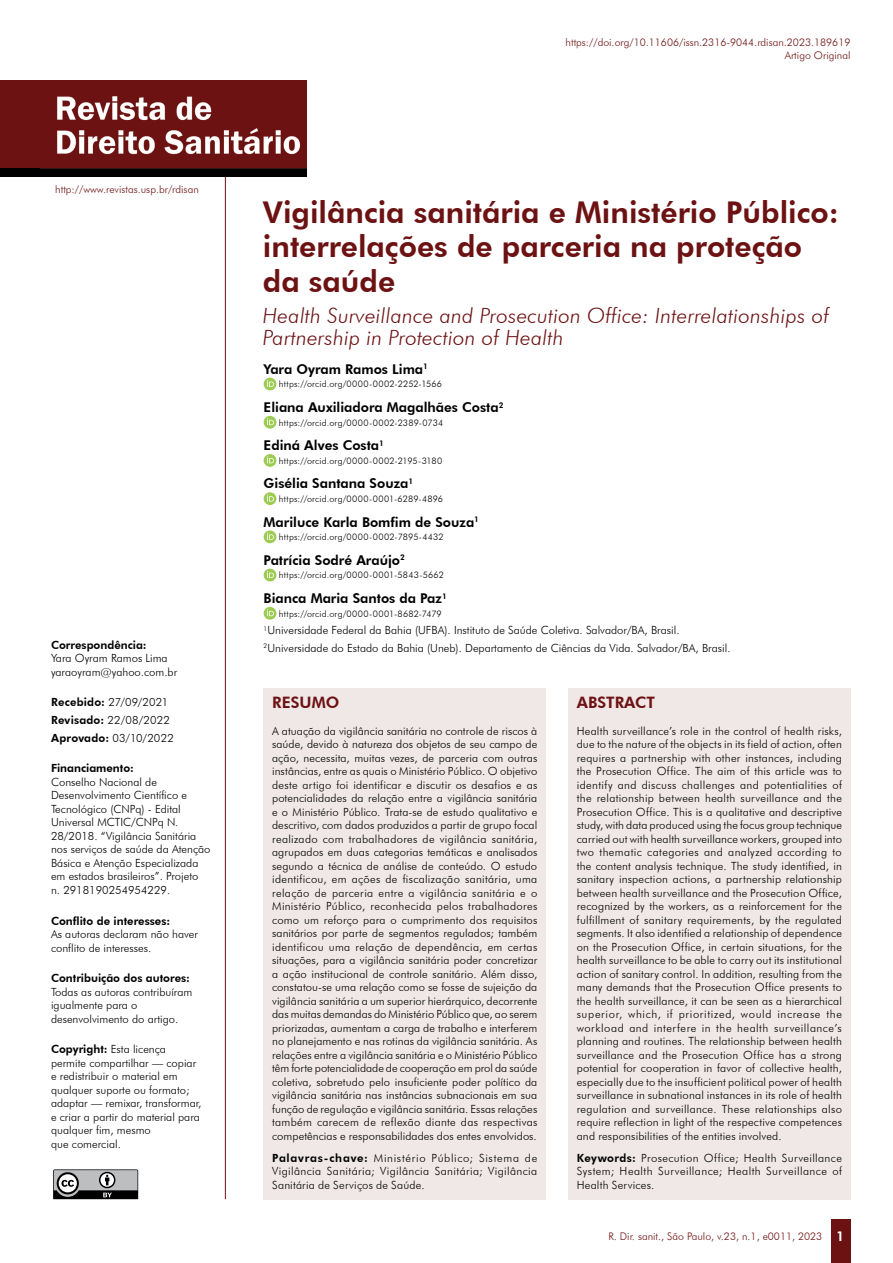
<style>
.page{position:relative;width:893px;height:1263px;background:#fff}
.page>*{position:absolute;margin:0;border:0;box-sizing:border-box;transform-origin:0 0}
.t1{font:800 30px/34.5px "Futura BT";color:#6d1213}
.t2{font:italic 300 21px/22.5px "Futura BT";letter-spacing:.01em;color:#6d1213}
.t3{font:800 15.75px "Futura BT";color:#6d1213}
.t4{font:800 13.5px "Futura BT";color:#000}
.t5{font:300 11.25px/13.5px "Futura BT";color:#000}
.t6{font:800 11.25px "Futura BT";color:#000}
.t7{font:300 11.25px/17.7px "Futura BT";letter-spacing:.02em;color:#000}
.t8{font:300 10.5px/12.6px "Futura BT";color:#6d1213;text-align:right}
.t9{font:300 9px "Futura BT";letter-spacing:.025em;color:#000}
.s1{font-weight:800}
.s2{font-weight:800;font-size:13.5px;color:#fff}
</style>
<div class="page">
<div style="left:831px;top:1220px;width:20px;height:43px;background:#6d1213"></div>
<div style="left:0;top:165px;width:48px;height:11px;background:#000"></div>
<div style="left:0;top:80px;width:51px;height:88px;background:#6d1213"></div>
<div style="left:264px;top:688px;width:282px;height:511px;background:#f0e7e7"></div>
<div style="left:568px;top:688px;width:282px;height:511px;background:#f0e7e7"></div>
<svg style="left:53px;top:1169px;width:85px;height:30px;background:#7e7f80"></svg>
<div style="left:264px;top:378px;width:12px;height:12px;background:#9ccc51;border-radius:50%"></div>
<svg style="left:267px;top:380px;width:7px;height:7px"></svg>
<div style="left:264px;top:416px;width:12px;height:13px;background:#9ccc51;border-radius:50%"></div>
<svg style="left:267px;top:418px;width:7px;height:7px"></svg>
<svg style="left:264px;top:454px;width:12px;height:13px"></svg>
<svg style="left:267px;top:456px;width:7px;height:7px"></svg>
<svg style="left:264px;top:492px;width:12px;height:13px"></svg>
<svg style="left:267px;top:495px;width:7px;height:6px"></svg>
<div style="left:264px;top:530px;width:12px;height:13px;background:#9ccc51;border-radius:50%"></div>
<svg style="left:267px;top:533px;width:7px;height:7px"></svg>
<div style="left:264px;top:569px;width:12px;height:12px;background:#9ccc51;border-radius:50%"></div>
<svg style="left:267px;top:571px;width:7px;height:7px"></svg>
<div style="left:264px;top:607px;width:12px;height:13px;background:#9ccc51;border-radius:50%"></div>
<svg style="left:267px;top:609px;width:7px;height:7px"></svg>
<hr style="left:225px;top:170px;width:1px;height:1029px;background:#6d1213">
<img style="left:40px;top:80px;width:266px;height:96px">
<p class="t8" style="left:55px;top:183px;width:145px">http://www.revistas.usp.br/rdisan</p>
<p class="t8" style="left:566px;top:36px;width:286px">https://doi.org/10.11606/issn.2316-9044.rdisan.2023.189619<br>Artigo Original</p>
<h1 class="t1" style="left:263px;top:194px;width:577px">Vigilância sanitária e Ministério Público: interrelações de parceria na proteção da saúde</h1>
<h2 class="t2" style="left:263px;top:304px;width:567px">Health Surveillance and Prosecution Office: Interrelationships of<br>Partnership in Protection of Health</h2>
<p class="t4" style="left:264px;top:361px;width:166px">Yara Oyram Ramos Lima<sup>1</sup></p>
<p class="t9" style="left:279px;top:379px;width:165px">https://orcid.org/0000-0002-2252-1566</p>
<p class="t4" style="left:264px;top:399px;width:241px">Eliana Auxiliadora Magalhães Costa<sup>2</sup></p>
<p class="t9" style="left:279px;top:417px;width:166px">https://orcid.org/0000-0002-2389-0734</p>
<p class="t4" style="left:264px;top:437px;width:122px">Ediná Alves Costa<sup>1</sup></p>
<p class="t9" style="left:279px;top:455px;width:165px">https://orcid.org/0000-0002-2195-3180</p>
<p class="t4" style="left:264px;top:475px;width:151px">Gisélia Santana Souza<sup>1</sup></p>
<p class="t9" style="left:279px;top:493px;width:166px">https://orcid.org/0000-0001-6289-4896</p>
<p class="t4" style="left:264px;top:514px;width:217px">Mariluce Karla Bomfim de Souza<sup>1</sup></p>
<p class="t9" style="left:279px;top:531px;width:166px">https://orcid.org/0000-0002-7895-4432</p>
<p class="t4" style="left:264px;top:552px;width:143px">Patrícia Sodré Araújo<sup>2</sup></p>
<p class="t9" style="left:279px;top:570px;width:166px">https://orcid.org/0000-0001-5843-5662</p>
<p class="t4" style="left:264px;top:590px;width:185px">Bianca Maria Santos da Paz<sup>1</sup></p>
<p class="t9" style="left:279px;top:608px;width:164px">https://orcid.org/0000-0001-8682-7479</p>
<p class="t5" style="left:264px;top:623px;width:417px"><sup>1</sup>Universidade Federal da Bahia (UFBA). Instituto de Saúde Coletiva. Salvador/BA, Brasil.</p>
<p class="t6" style="left:51px;top:638px;width:97px">Correspondência:</p>
<p class="t5" style="left:264px;top:641px;width:468px"><sup>2</sup>Universidade do Estado da Bahia (Uneb). Departamento de Ciências da Vida. Salvador/BA, Brasil.</p>
<p class="t5" style="left:51px;top:652px;width:128px">Yara Oyram Ramos Lima yaraoyram@yahoo.com.br</p>
<p class="t7" style="left:51px;top:693px;width:124px"><span class="s1">Recebido:</span> 27/09/2021<br><span class="s1">Revisado:</span> 22/08/2022<br><span class="s1">Aprovado:</span> 03/10/2022</p>
<p class="t6" style="left:51px;top:762px;width:85px">Financiamento:</p>
<p class="t5" style="left:51px;top:775px;width:161px">Conselho Nacional de<br>Desenvolvimento Científico e<br>Tecnológico (CNPq) - Edital<br>Universal MCTIC/CNPq N.<br>28/2018. “Vigilância Sanitária nos serviços de saúde da Atenção<br>Básica e Atenção Especializada em estados brasileiros”. Projeto<br>n. 2918190254954229.</p>
<p class="t6" style="left:51px;top:914px;width:121px">Conflito de interesses:</p>
<p class="t5" style="left:51px;top:927px;width:149px">As autoras declaram não haver conflito de interesses.</p>
<p class="t6" style="left:51px;top:971px;width:141px">Contribuição dos autores:</p>
<p class="t5" style="left:51px;top:985px;width:143px">Todas as autoras contribuíram igualmente para o desenvolvimento do artigo.</p>
<p class="t5" style="left:51px;top:1042px;width:152px"><span class="s1">Copyright:</span> Esta licença permite compartilhar — copiar e redistribuir o material em qualquer suporte ou formato; adaptar — remixar, transformar, e criar a partir do material para qualquer fim, mesmo<br>que comercial.</p>
<h3 class="t3" style="left:272px;top:693px;width:69px">RESUMO</h3>
<p class="t5" style="left:272px;top:724px;width:267px;text-align:justify">A atuação da vigilância sanitária no controle de riscos à saúde, devido à natureza dos objetos de seu campo de ação, necessita, muitas vezes, de parceria com outras instâncias, entre as quais o Ministério Público. O objetivo deste artigo foi identificar e discutir os desafios e as potencialidades da relação entre a vigilância sanitária e o Ministério Público. Trata-se de estudo qualitativo e descritivo, com dados produzidos a partir de grupo focal realizado com trabalhadores de vigilância sanitária, agrupados em duas categorias temáticas e analisados segundo a técnica de análise de conteúdo. O estudo identificou, em ações de fiscalização sanitária, uma relação de parceria entre a vigilância sanitária e o Ministério Público, reconhecida pelos trabalhadores como um reforço para o cumprimento dos requisitos sanitários por parte de segmentos regulados; também identificou uma relação de dependência, em certas situações, para a vigilância sanitária poder concretizar a ação institucional de controle sanitário. Além disso, constatou-se uma relação como se fosse de sujeição da vigilância sanitária a um superior hierárquico, decorrente das muitas demandas do Ministério Público que, ao serem priorizadas, aumentam a carga de trabalho e interferem no planejamento e nas rotinas da vigilância sanitária. As relações entre a vigilância sanitária e o Ministério Público têm forte potencialidade de cooperação em prol da saúde coletiva, sobretudo pelo insuficiente poder político da vigilância sanitária nas instâncias subnacionais em sua função de regulação e vigilância sanitária. Essas relações também carecem de reflexão diante das respectivas competências e responsabilidades dos entes envolvidos.</p>
<p class="t5" style="left:272px;top:1151px;width:267px;text-align:justify"><span class="s1">Palavras-chave:</span> Ministério Público; Sistema de Vigilância Sanitária; Vigilância Sanitária; Vigilância Sanitária de Serviços de Saúde.</p>
<h3 class="t3" style="left:577px;top:693px;width:80px">ABSTRACT</h3>
<p class="t5" style="left:577px;top:724px;width:267px;text-align:justify">Health surveillance’s role in the control of health risks, due to the nature of the objects in its field of action, often requires a partnership with other instances, including the Prosecution Office. The aim of this article was to identify and discuss challenges and potentialities of the relationship between health surveillance and the Prosecution Office. This is a qualitative and descriptive study, with data produced using the focus group technique carried out with health surveillance workers, grouped into two thematic categories and analyzed according to the content analysis technique. The study identified, in sanitary inspection actions, a partnership relationship between health surveillance and the Prosecution Office, recognized by the workers, as a reinforcement for the fulfillment of sanitary requirements, by the regulated segments. It also identified a relationship of dependence on the Prosecution Office, in certain situations, for the health surveillance to be able to carry out its institutional action of sanitary control. In addition, resulting from the many demands that the Prosecution Office presents to the health surveillance, it can be seen as a hierarchical superior, which, if prioritized, would increase the workload and interfere in the health surveillance’s planning and routines. The relationship between health surveillance and the Prosecution Office has a strong potential for cooperation in favor of collective health, especially due to the insufficient political power of health surveillance in subnational instances in its role of health regulation and surveillance. These relationships also require reflection in light of the respective competences and responsibilities of the entities involved.</p>
<p class="t5" style="left:577px;top:1151px;width:267px;text-align:justify"><span class="s1">Keywords:</span> Prosecution Office; Health Surveillance System; Health Surveillance; Health Surveillance of Health Services.</p>
<p class="t8" style="left:608px;top:1230px;width:237px">R. Dir. sanit., São Paulo, v.23, n.1, e0011, 2023 <span class="s2">1</span></p>
</div>
